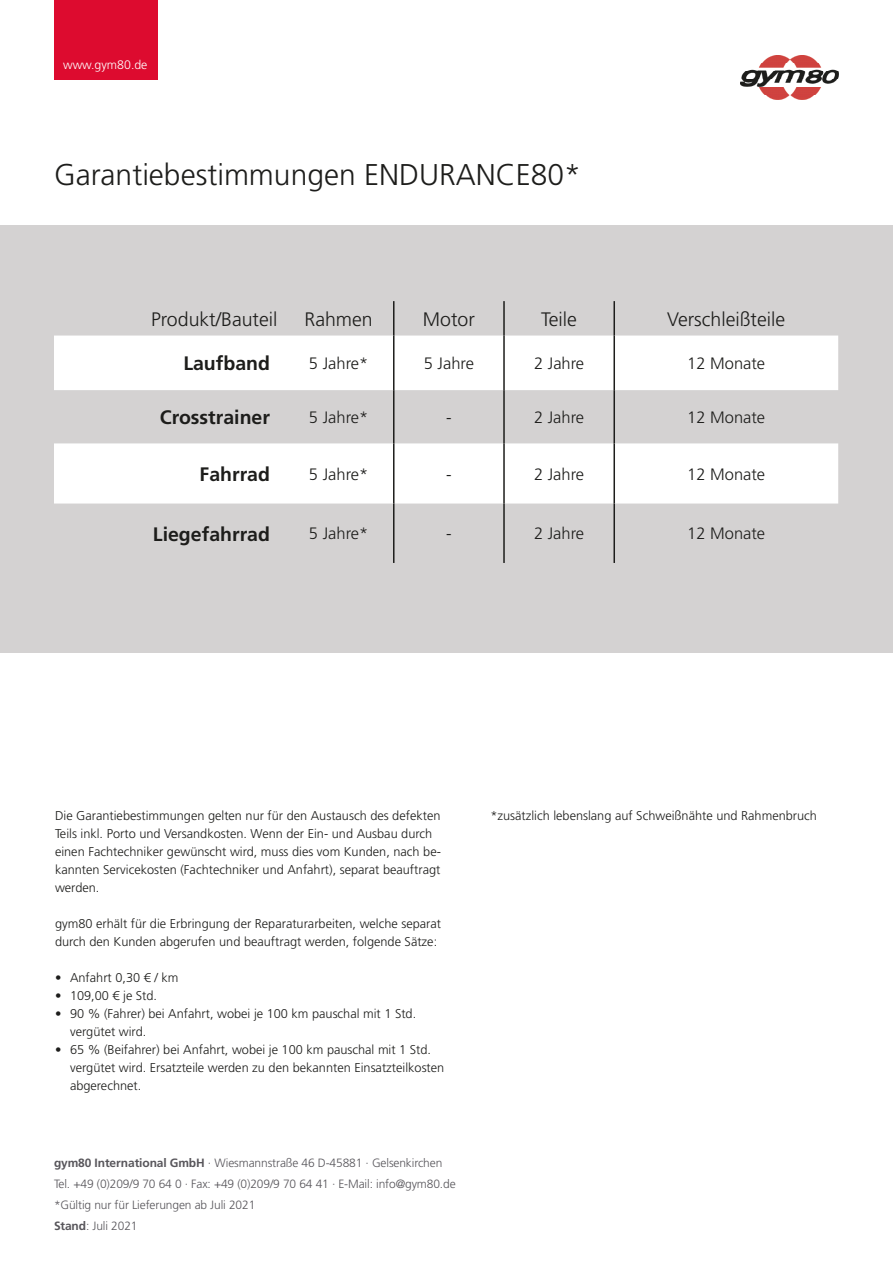
<style>
.page{position:relative;width:893px;height:1263px;background:#fff}
.page>*{position:absolute;margin:0;border:0;box-sizing:border-box;transform-origin:0 0}
.t1{font:300 30px "Frutiger LT Std";color:#1d1d1b}
.t2{font:300 19.5px "Frutiger LT Std";color:#1d1d1b}
.t3{font:700 19.5px "Frutiger LT Std";color:#1d1d1b}
.t4{font:300 16.5px "Frutiger LT Std";color:#1d1d1b}
.t5{font:300 12.75px/18px "Frutiger LT Std";color:#1d1d1b}
.t6{font:300 12.3px "Frutiger LT Std";color:#fff}
.t7{font:300 12px/21px "Frutiger LT Std";letter-spacing:-.01em;color:#58565b}
.s1{font-weight:700}
</style>
<div class="page">
<div style="left:0;top:225px;width:893px;height:428px;background:#d4d2d2"></div>
<div style="left:54px;top:0;width:104px;height:80px;background:#dd0b2f"></div>
<img style="left:740px;top:55px;width:98px;height:44px">
<svg style="left:54px;top:335px;width:784px;height:168px;fill:#fff"></svg>
<hr style="left:393px;top:301px;width:1px;height:34px;background:#1d1d1b">
<hr style="left:503px;top:301px;width:2px;height:34px;background:#1d1d1b">
<hr style="left:613px;top:301px;width:2px;height:34px;background:#1d1d1b">
<hr style="left:393px;top:335px;width:1px;height:55px;background:#1d1d1b">
<hr style="left:503px;top:335px;width:2px;height:55px;background:#1d1d1b">
<hr style="left:613px;top:335px;width:2px;height:55px;background:#1d1d1b">
<hr style="left:393px;top:390px;width:1px;height:53px;background:#1d1d1b">
<hr style="left:503px;top:390px;width:2px;height:53px;background:#1d1d1b">
<hr style="left:613px;top:390px;width:2px;height:53px;background:#1d1d1b">
<hr style="left:393px;top:443px;width:1px;height:60px;background:#1d1d1b">
<hr style="left:503px;top:443px;width:2px;height:60px;background:#1d1d1b">
<hr style="left:613px;top:443px;width:2px;height:60px;background:#1d1d1b">
<hr style="left:393px;top:503px;width:1px;height:60px;background:#1d1d1b">
<hr style="left:503px;top:503px;width:2px;height:60px;background:#1d1d1b">
<hr style="left:613px;top:503px;width:2px;height:60px;background:#1d1d1b">
<p class="t6" style="left:63px;top:58px;width:86px">www.gym80.de</p>
<h1 class="t1" style="left:54px;top:158px;width:528px">Garantiebestimmungen ENDURANCE80*</h1>
<h2 class="t2" style="left:151px;top:308px;width:128px">Produkt/Bauteil</h2>
<h2 class="t2" style="left:304px;top:308px;width:70px">Rahmen</h2>
<h2 class="t2" style="left:423px;top:308px;width:54px">Motor</h2>
<h2 class="t2" style="left:541px;top:308px;width:37px">Teile</h2>
<h2 class="t2" style="left:667px;top:308px;width:120px">Verschleißteile</h2>
<h2 class="t3" style="left:183px;top:352px;width:88px">Laufband</h2>
<p class="t4" style="left:309px;top:354px;width:61px">5 Jahre*</p>
<p class="t4" style="left:424px;top:354px;width:52px">5 Jahre</p>
<p class="t4" style="left:534px;top:354px;width:52px">2 Jahre</p>
<p class="t4" style="left:687px;top:354px;width:79px">12 Monate</p>
<h2 class="t3" style="left:160px;top:406px;width:112px">Crosstrainer</h2>
<p class="t4" style="left:309px;top:408px;width:61px">5 Jahre*</p>
<p class="t4" style="left:446px;top:408px;width:7px">-</p>
<p class="t4" style="left:534px;top:408px;width:52px">2 Jahre</p>
<p class="t4" style="left:687px;top:408px;width:79px">12 Monate</p>
<h2 class="t3" style="left:200px;top:463px;width:72px">Fahrrad</h2>
<p class="t4" style="left:309px;top:465px;width:61px">5 Jahre*</p>
<p class="t4" style="left:446px;top:465px;width:7px">-</p>
<p class="t4" style="left:534px;top:465px;width:52px">2 Jahre</p>
<p class="t4" style="left:687px;top:465px;width:79px">12 Monate</p>
<h2 class="t3" style="left:153px;top:522px;width:119px">Liegefahrrad</h2>
<p class="t4" style="left:309px;top:524px;width:61px">5 Jahre*</p>
<p class="t4" style="left:446px;top:524px;width:7px">-</p>
<p class="t4" style="left:534px;top:524px;width:52px">2 Jahre</p>
<p class="t4" style="left:687px;top:524px;width:79px">12 Monate</p>
<p class="t5" style="left:55px;top:807px;width:387px">Die Garantiebestimmungen gelten nur für den Austausch des defekten Teils inkl. Porto und Versandkosten. Wenn der Ein- und Ausbau durch einen Fachtechniker gewünscht wird, muss dies vom Kunden, nach be&shy;kannten Servicekosten (Fachtechniker und Anfahrt), separat beauftragt werden.</p>
<p class="t5" style="left:55px;top:915px;width:388px">gym80 erhält für die Erbringung der Reparaturarbeiten, welche separat durch den Kunden abgerufen und beauftragt werden, folgende Sätze:</p>
<p class="t5" style="left:55px;top:969px;width:125px"><span class="s1">•</span> Anfahrt 0,30 € / km</p>
<p class="t5" style="left:55px;top:987px;width:104px"><span class="s1">•</span> 109,00 € je Std.</p>
<p class="t5" style="left:70px;top:1005px;width:348px;text-indent:-15px"><span class="s1">•</span> 90 % (Fahrer) bei Anfahrt, wobei je 100 km pauschal mit 1 Std. vergütet wird.</p>
<p class="t5" style="left:70px;top:1041px;width:376px;text-indent:-15px"><span class="s1">•</span> 65 % (Beifahrer) bei Anfahrt, wobei je 100 km pauschal mit 1 Std. vergütet wird. Ersatzteile werden zu den bekannten Einsatzteilkosten abgerechnet.</p>
<p class="t7" style="left:54px;top:1153px;width:403px"><span class="s1">gym80 International GmbH</span> · Wiesmannstraße 46 D-45881 · Gelsenkirchen Tel. +49 (0)209/9 70 64 0 · Fax: +49 (0)209/9 70 64 41 · E-Mail: info@gym80.de *Gültig nur für Lieferungen ab Juli 2021<br><span class="s1">Stand</span>: Juli 2021</p>
<p class="t5" style="left:490px;top:807px;width:328px">*zusätzlich lebenslang auf Schweißnähte und Rahmenbruch</p>
</div>
